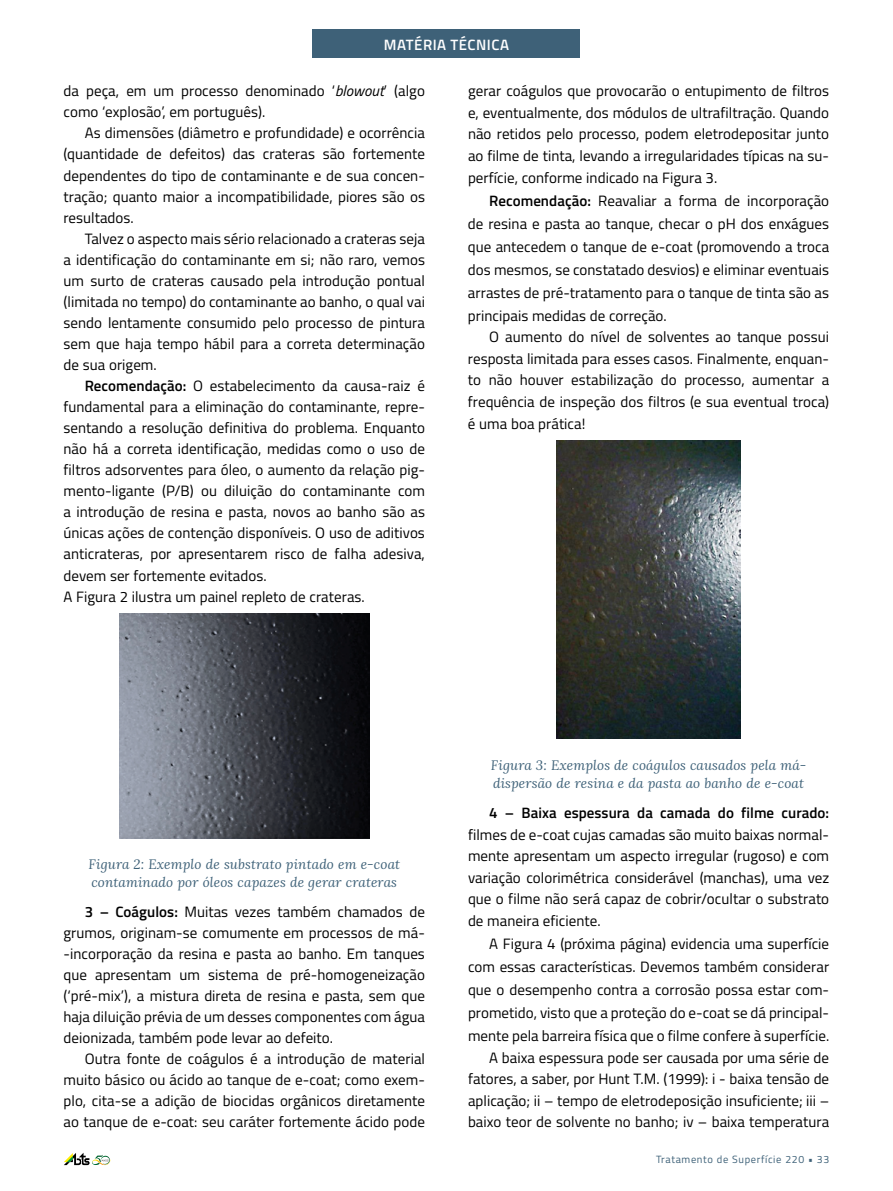
<style>
.page{position:relative;width:893px;height:1191px;background:#fff}
.page>*{position:absolute;margin:0;border:0;box-sizing:border-box;transform-origin:0 0}
.t1{font:15px/21px "Titillium";letter-spacing:.005em;color:#000;text-align:justify}
.t2{font:600 15px "Titillium";letter-spacing:.005em;color:#000}
.t3{font:600 15px "Titillium";letter-spacing:.03em;color:#fff}
.t4{font:italic 13.5px/18px "Lora";letter-spacing:.01em;color:#3e6178}
.t5{font:10.5px "Titillium";letter-spacing:.06em;color:#3e6178}
.s1{font-style:italic}
.s2{font-weight:600}
</style>
<div class="page">
<div style="left:313px;top:30px;width:267px;height:28px;background:#3e6178"></div>
<img style="left:119px;top:613px;width:250px;height:225px">
<img style="left:556px;top:440px;width:185px;height:298px">
<svg style="left:64px;top:1152px;width:46px;height:13px"></svg>
<p class="t3" style="left:384px;top:33px;width:127px">MATÉRIA TÉCNICA</p>
<p class="t1" style="left:64px;top:80px;width:363px">da peça, em um processo denominado ‘<span class="s1">blowout</span>’ (algo como ‘explosão’, em português).</p>
<p class="t1" style="left:64px;top:122px;width:363px;text-indent:21px">As dimensões (diâmetro e profundidade) e ocorrência (quantidade de defeitos) das crateras são fortemente dependentes do tipo de contaminante e de sua concen&shy;tração; quanto maior a incompatibilidade, piores são os resultados.</p>
<p class="t1" style="left:64px;top:227px;width:363px;text-indent:21px">Talvez o aspecto mais sério relacionado a crateras seja a identificação do contaminante em si; não raro, vemos um surto de crateras causado pela introdução pontual (limitada no tempo) do contaminante ao banho, o qual vai sendo lentamente consumido pelo processo de pintura sem que haja tempo hábil para a correta determinação de sua origem.</p>
<p class="t1" style="left:64px;top:374px;width:363px;text-align:left;text-indent:21px"><span class="s2">Recomendação:</span> O estabelecimento da causa-raiz é fundamental para a eliminação do contaminante, repre&shy;sentando a resolução definitiva do problema. Enquanto não há a correta identificação, medidas como o uso de filtros adsorventes para óleo, o aumento da relação pig&shy;mento-ligante (P/B) ou diluição do contaminante com a introdução de resina e pasta, novos ao banho são as únicas ações de contenção disponíveis. O uso de aditivos anticrateras, por apresentarem risco de falha adesiva, devem ser fortemente evitados.<br>A Figura 2 ilustra um painel repleto de crateras.</p>
<p class="t1" style="left:468px;top:80px;width:363px;line-height:21.6px">gerar coágulos que provocarão o entupimento de filtros e, eventualmente, dos módulos de ultrafiltração. Quando não retidos pelo processo, podem eletrodepositar junto ao filme de tinta, levando a irregularidades típicas na su&shy;perfície, conforme indicado na Figura 3.</p>
<p class="t1" style="left:468px;top:188px;width:363px;line-height:23.1px;text-indent:21px"><span class="s2">Recomendação:</span> Reavaliar a forma de incorporação de resina e pasta ao tanque, checar o pH dos enxágues que antecedem o tanque de e-coat (promovendo a troca dos mesmos, se constatado desvios) e eliminar eventuais arrastes de pré-tratamento para o tanque de tinta são as principais medidas de correção.</p>
<p class="t1" style="left:468px;top:325px;width:363px;line-height:21.6px;text-indent:21px">O aumento do nível de solventes ao tanque possui resposta limitada para esses casos. Finalmente, enquan&shy;to não houver estabilização do processo, aumentar a frequência de inspeção dos filtros (e sua eventual troca) é uma boa prática!</p>
<p class="t4" style="left:88px;top:855px;width:313px">Figura 2: Exemplo de substrato pintado em e-coat contaminado por óleos capazes de gerar crateras</p>
<p class="t1" style="left:64px;top:900px;width:363px;text-indent:21px"><span class="s2">3 – Coágulos:</span> Muitas vezes também chamados de grumos, originam-se comumente em processos de má--incorporação da resina e pasta ao banho. Em tanques que apresentam um sistema de pré-homogeneização (‘pré-mix’), a mistura direta de resina e pasta, sem que haja diluição prévia de um desses componentes com água deionizada, também pode levar ao defeito.</p>
<p class="t1" style="left:64px;top:1047px;width:363px;text-indent:21px">Outra fonte de coágulos é a introdução de material muito básico ou ácido ao tanque de e-coat; como exem&shy;plo, cita-se a adição de biocidas orgânicos diretamente ao tanque de e-coat: seu caráter fortemente ácido pode</p>
<p class="t4" style="left:491px;top:755px;width:317px;line-height:18.6px">Figura 3: Exemplos de coágulos causados pela má&shy;dispersão de resina e da pasta ao banho de e-coat</p>
<p class="t2" style="left:489px;top:801px;width:341px">4 – Baixa espessura da camada do filme curado:</p>
<p class="t1" style="left:468px;top:823px;width:363px;line-height:21.6px">filmes de e-coat cujas camadas são muito baixas normal&shy;mente apresentam um aspecto irregular (rugoso) e com variação colorimétrica considerável (manchas), uma vez que o filme não será capaz de cobrir/ocultar o substrato de maneira eficiente.</p>
<p class="t1" style="left:468px;top:931px;width:363px;line-height:23.1px;text-indent:21px">A Figura 4 (próxima página) evidencia uma superfície com essas características. Devemos também considerar que o desempenho contra a corrosão possa estar com&shy;prometido, visto que a proteção do e-coat se dá principal&shy;mente pela barreira física que o filme confere à superfície.</p>
<p class="t1" style="left:468px;top:1045px;width:363px;line-height:21.6px;text-indent:21px">A baixa espessura pode ser causada por uma série de fatores, a saber, por Hunt T.M. (1999): i - baixa tensão de aplicação; ii – tempo de eletrodeposição insuficiente; iii – baixo teor de solvente no banho; iv – baixa temperatura</p>
<p class="t5" style="left:656px;top:1151px;width:175px">Tratamento de Superfície 220 • 33</p>
</div>
